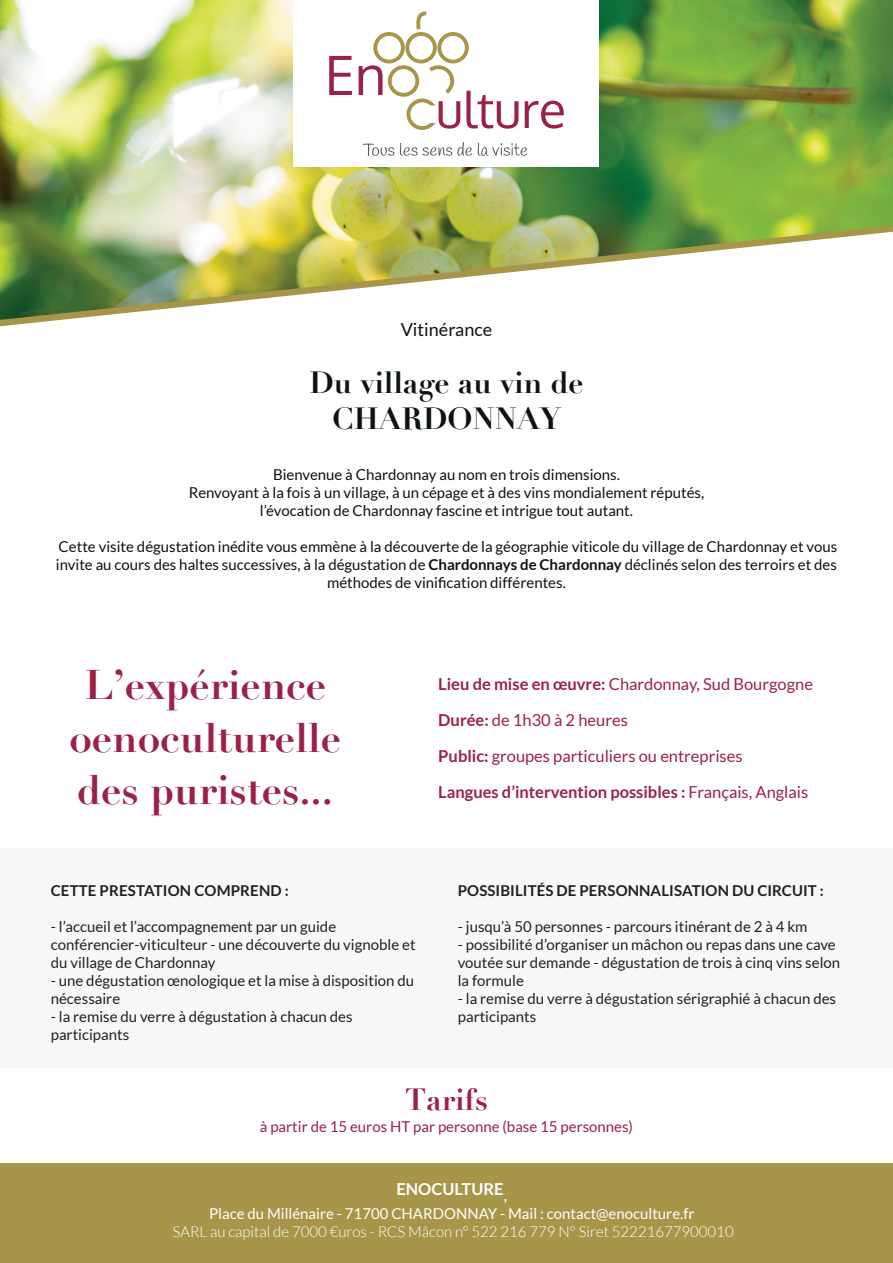
<style>
.page{position:relative;width:893px;height:1263px;background:#fff}
.page>*{position:absolute;margin:0;border:0;box-sizing:border-box;transform-origin:0 0}
.t1{font:700 40.5px/52.5px "Didot";color:#9c2245;text-align:center}
.t2{font:700 30px/36px "Didot";color:#0d1214;text-align:center}
.t3{font:700 30px "Didot";color:#9c2245}
.t4{font:18px "Lato";color:#0d1214}
.t5{font:16.5px/36px "Lato";color:#9c2245}
.t6{font:700 16.5px "Lato";color:#fff}
.t7{font:15px/18px "Lato";color:#231f20}
.t8{font:15px/18px "Lato";color:#0d1214;text-align:center}
.t9{font:300 15px "Lato";color:#fff}
.t10{font:700 15px "Lato";letter-spacing:.005em;color:#231f20}
.t11{font:15px "Lato";color:#fff}
.t12{font:15px "Lato";color:#9c2245}
.s1{font-weight:700}
.s2{font-weight:400}
</style>
<div class="page">
<div style="left:0;top:848px;width:893px;height:220px;background:#f8f8f8"></div>
<img style="left:0;top:0;width:893px;height:320px">
<div style="left:294px;top:0;width:305px;height:166px;background:#fff"></div>
<svg style="left:329px;top:56px;width:23px;height:39px"></svg>
<svg style="left:359px;top:11px;width:159px;height:119px"></svg>
<svg style="left:525px;top:101px;width:39px;height:28px"></svg>
<svg style="left:363px;top:144px;width:31px;height:12px"></svg>
<svg style="left:400px;top:142px;width:72px;height:14px"></svg>
<svg style="left:478px;top:143px;width:49px;height:13px"></svg>
<div style="left:0;top:1163px;width:893px;height:100px;background:#a7964a"></div>
<p class="t4" style="left:401px;top:319px;width:93px">Vitinérance</p>
<h2 class="t2" style="left:309px;top:365px;width:275px">Du village au vin de<br>CHARDONNAY</h2>
<p class="t8" style="left:189px;top:465px;width:517px">Bienvenue à Chardonnay au nom en trois dimensions.<br>Renvoyant à la fois à un village, à un cépage et à des vins mondialement réputés, l’évocation de Chardonnay fascine et intrigue tout autant.</p>
<p class="t8" style="left:56px;top:537px;width:783px">Cette visite dégustation inédite vous emmène à la découverte de la géographie viticole du village de Chardonnay et vous invite au cours des haltes successives, à la dégustation de <span class="s1">Chardonnays de Chardonnay</span> déclinés selon des terroirs et des méthodes de vinification différentes.</p>
<h1 class="t1" style="left:69px;top:659px;width:273px">L’expérience oenoculturelle des puristes...</h1>
<p class="t5" style="left:438px;top:665px;width:376px"><span class="s1">Lieu de mise en œuvre:</span> Chardonnay, Sud Bourgogne <span class="s1">Durée:</span> de 1h30 à 2 heures<br><span class="s1">Public:</span> groupes particuliers ou entreprises<br><span class="s1">Langues d’intervention possibles :</span> Français, Anglais</p>
<p class="t10" style="left:51px;top:882px;width:240px">CETTE PRESTATION COMPREND :</p>
<p class="t7" style="left:51px;top:917px;width:366px">- l’accueil et l’accompagnement par un guide conférencier-viticulteur - une découverte du vignoble et du village de Chardonnay</p>
<p class="t7" style="left:51px;top:971px;width:365px">- une dégustation œnologique et la mise à disposition du nécessaire</p>
<p class="t7" style="left:51px;top:1007px;width:303px">- la remise du verre à dégustation à chacun des participants</p>
<p class="t10" style="left:458px;top:882px;width:367px">POSSIBILITÉS DE PERSONNALISATION DU CIRCUIT :</p>
<p class="t7" style="left:458px;top:917px;width:351px">- jusqu’à 50 personnes - parcours itinérant de 2 à 4 km</p>
<p class="t7" style="left:458px;top:935px;width:384px">- possibilité d’organiser un mâchon ou repas dans une cave voutée sur demande - dégustation de trois à cinq vins selon la formule</p>
<p class="t7" style="left:458px;top:989px;width:380px">- la remise du verre à dégustation sérigraphié à chacun des participants</p>
<h2 class="t3" style="left:405px;top:1080px;width:84px">Tarifs</h2>
<p class="t12" style="left:260px;top:1118px;width:375px">à partir de 15 euros HT par personne (base 15 personnes)</p>
<p class="t6" style="left:396px;top:1179px;width:112px">ENOCULTURE<span class="s2">,</span></p>
<p class="t11" style="left:209px;top:1205px;width:487px">Place du Millénaire - 71700 CHARDONNAY - Mail : contact@enoculture.fr</p>
<p class="t9" style="left:173px;top:1223px;width:563px">SARL au capital de 7000 €uros - RCS Mâcon n° 522 216 779 N° Siret 52221677900010</p>
</div>
